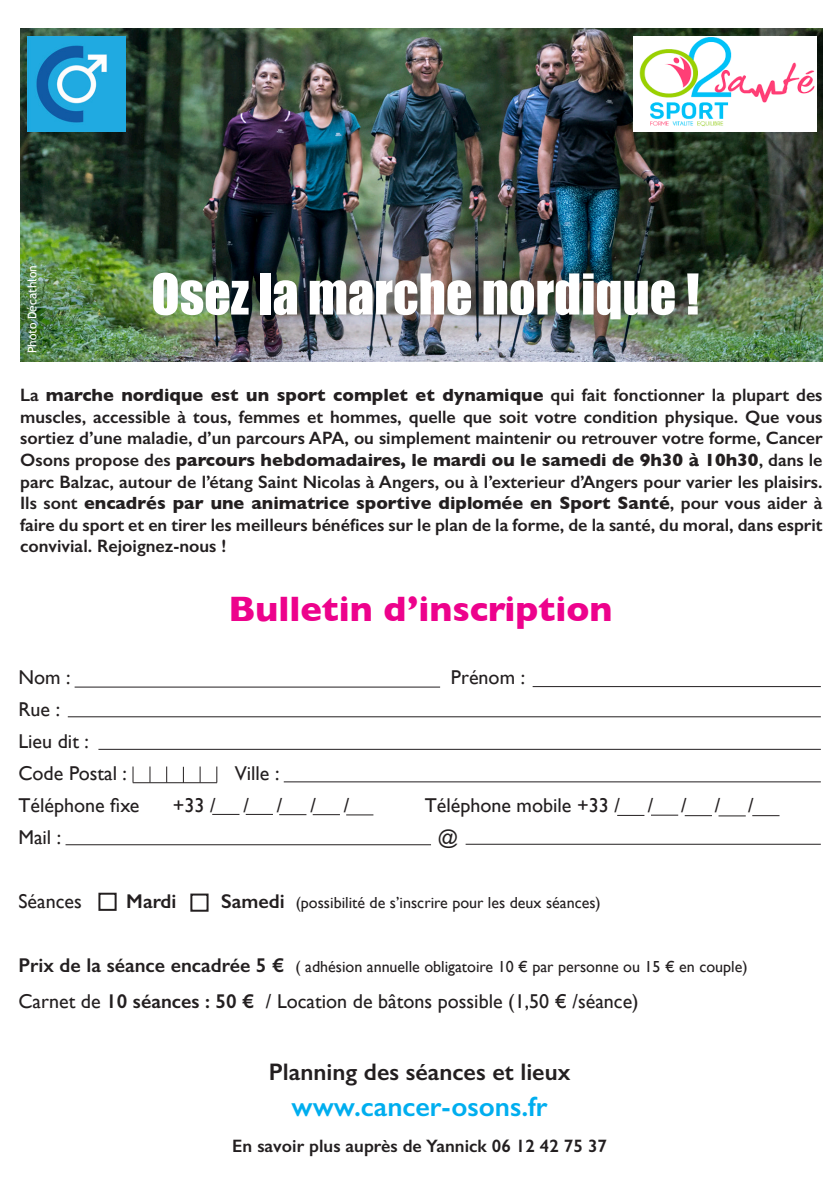
<style>
.page{position:relative;width:840px;height:1191px;background:#fff}
.page>*{position:absolute;margin:0;border:0;box-sizing:border-box;transform-origin:0 0}
.t1{font:52px "Impact";color:#fff}
.t2{font:700 36px "Gill Sans";color:#ed028c}
.t3{font:600 28px "Gill Sans";color:#00aeef}
.t4{font:600 24px "Gill Sans";color:#231f20}
.t5{font:20px "Gill Sans";color:#231f20}
.t6{font:600 20px "Gill Sans";color:#231f20}
.t7{font:600 18px/21.6px "Gill Sans";color:#231f20;text-align:justify}
.t8{font:16px "Gill Sans";color:#231f20}
.t9{font:12px "Trebuchet MS";color:#fff}
.s1{font-weight:700}
.s2{font-weight:600;font-size:20px}
.s3{font-weight:600}
</style>
<div class="page">
<hr style="left:75px;top:686px;width:365px;height:1px;background:#231f20">
<hr style="left:532px;top:686px;width:288px;height:1px;background:#231f20">
<hr style="left:68px;top:716px;width:752px;height:1px;background:#231f20">
<hr style="left:98px;top:749px;width:722px;height:1px;background:#231f20">
<hr style="left:283px;top:781px;width:537px;height:1px;background:#231f20">
<hr style="left:133px;top:782px;width:84px;height:1px;background:#231f20">
<svg style="left:212px;top:814px;width:27px;height:1px"></svg>
<hr style="left:65px;top:844px;width:366px;height:1px;background:#231f20">
<hr style="left:465px;top:844px;width:355px;height:1px;background:#231f20">
<div style="left:98px;top:892px;width:18px;height:19px;border:2px solid #231f20"></div>
<div style="left:190px;top:893px;width:18px;height:18px;border:2px solid #231f20"></div>
<svg style="left:245px;top:814px;width:28px;height:1px"></svg>
<svg style="left:279px;top:814px;width:27px;height:1px"></svg>
<svg style="left:312px;top:814px;width:28px;height:1px"></svg>
<svg style="left:346px;top:814px;width:27px;height:1px"></svg>
<svg style="left:617px;top:815px;width:27px;height:1px"></svg>
<svg style="left:651px;top:815px;width:26px;height:1px"></svg>
<svg style="left:684px;top:815px;width:27px;height:1px"></svg>
<svg style="left:718px;top:815px;width:27px;height:1px"></svg>
<svg style="left:752px;top:815px;width:27px;height:1px"></svg>
<svg style="left:133px;top:766px;width:1px;height:16px"></svg>
<svg style="left:149px;top:766px;width:1px;height:16px"></svg>
<svg style="left:166px;top:766px;width:1px;height:16px"></svg>
<svg style="left:183px;top:766px;width:1px;height:16px"></svg>
<svg style="left:200px;top:766px;width:1px;height:16px"></svg>
<svg style="left:216px;top:766px;width:1px;height:16px"></svg>
<img style="left:20px;top:28px;width:802px;height:333px">
<img style="left:27px;top:37px;width:98px;height:94px">
<img style="left:633px;top:37px;width:182px;height:94px">
<p class="t9" style="left:25px;top:353px;width:89px;rotate:-90deg">Photo Décathlon</p>
<p class="t1" style="left:151px;top:254px;width:549px">Osez la marche nordique !</p>
<p class="t7" style="left:20px;top:384px;width:803px">La <span class="s1">marche nordique est un sport complet et dynamique</span> qui fait fonctionner la plupart des muscles, accessible à tous, femmes et hommes, quelle que soit votre condition physique. Que vous sortiez d’une maladie, d’un parcours APA, ou simplement maintenir ou retrouver votre forme, Cancer Osons propose des <span class="s1">parcours hebdomadaires, le mardi ou le samedi de 9h30 à 10h30</span>, dans le parc Balzac, autour de l’étang Saint Nicolas à Angers, ou à l’exterieur d’Angers pour varier les plaisirs.<br>Ils sont <span class="s1">encadrés par une animatrice sportive diplomée en Sport Santé</span>, pour vous aider à faire du sport et en tirer les meilleurs bénéfices sur le plan de la forme, de la santé, du moral, dans esprit convivial. Rejoignez-nous !</p>
<p class="t2" style="left:228px;top:580px;width:385px">Bulletin d’inscription</p>
<p class="t5" style="left:18px;top:665px;width:54px">Nom :</p>
<p class="t5" style="left:450px;top:665px;width:76px">Prénom :</p>
<p class="t5" style="left:18px;top:697px;width:43px">Rue :</p>
<p class="t5" style="left:18px;top:729px;width:72px">Lieu dit :</p>
<p class="t5" style="left:18px;top:761px;width:110px">Code Postal :</p>
<p class="t5" style="left:234px;top:761px;width:46px">Ville :</p>
<p class="t5" style="left:18px;top:793px;width:122px">Téléphone fixe</p>
<p class="t5" style="left:173px;top:793px;width:44px">+33 /</p>
<p class="t5" style="left:243px;top:793px;width:7px">/</p>
<p class="t5" style="left:277px;top:793px;width:7px">/</p>
<p class="t5" style="left:310px;top:793px;width:7px">/</p>
<p class="t5" style="left:343px;top:793px;width:7px">/</p>
<p class="t5" style="left:424px;top:793px;width:197px">Téléphone mobile +33 /</p>
<p class="t5" style="left:647px;top:793px;width:7px">/</p>
<p class="t5" style="left:681px;top:793px;width:7px">/</p>
<p class="t5" style="left:714px;top:793px;width:7px">/</p>
<p class="t5" style="left:747px;top:793px;width:7px">/</p>
<p class="t5" style="left:18px;top:825px;width:44px">Mail :</p>
<p class="t5" style="left:437px;top:825px;width:22px">@</p>
<p class="t5" style="left:18px;top:889px;width:65px">Séances</p>
<p class="t6" style="left:126px;top:889px;width:52px">Mardi</p>
<p class="t8" style="left:221px;top:893px;width:381px"><span class="s2">Samedi</span> (possibilité de s’inscrire pour les deux séances)</p>
<p class="t8" style="left:18px;top:957px;width:730px"><span class="s2">Prix de la séance encadrée 5 €</span> ( adhésion annuelle obligatoire 10 € par personne ou 15 € en couple)</p>
<p class="t5" style="left:18px;top:989px;width:621px">Carnet de <span class="s3">10 séances : 50 €</span> / Location de bâtons possible (1,50 € /séance)</p>
<p class="t4" style="left:269px;top:1057px;width:303px">Planning des séances et lieux</p>
<p class="t3" style="left:291px;top:1090px;width:257px">www.cancer-osons.fr</p>
<p class="t7" style="left:232px;top:1135px;width:376px">En savoir plus auprès de Yannick 06 12 42 75 37</p>
</div>
